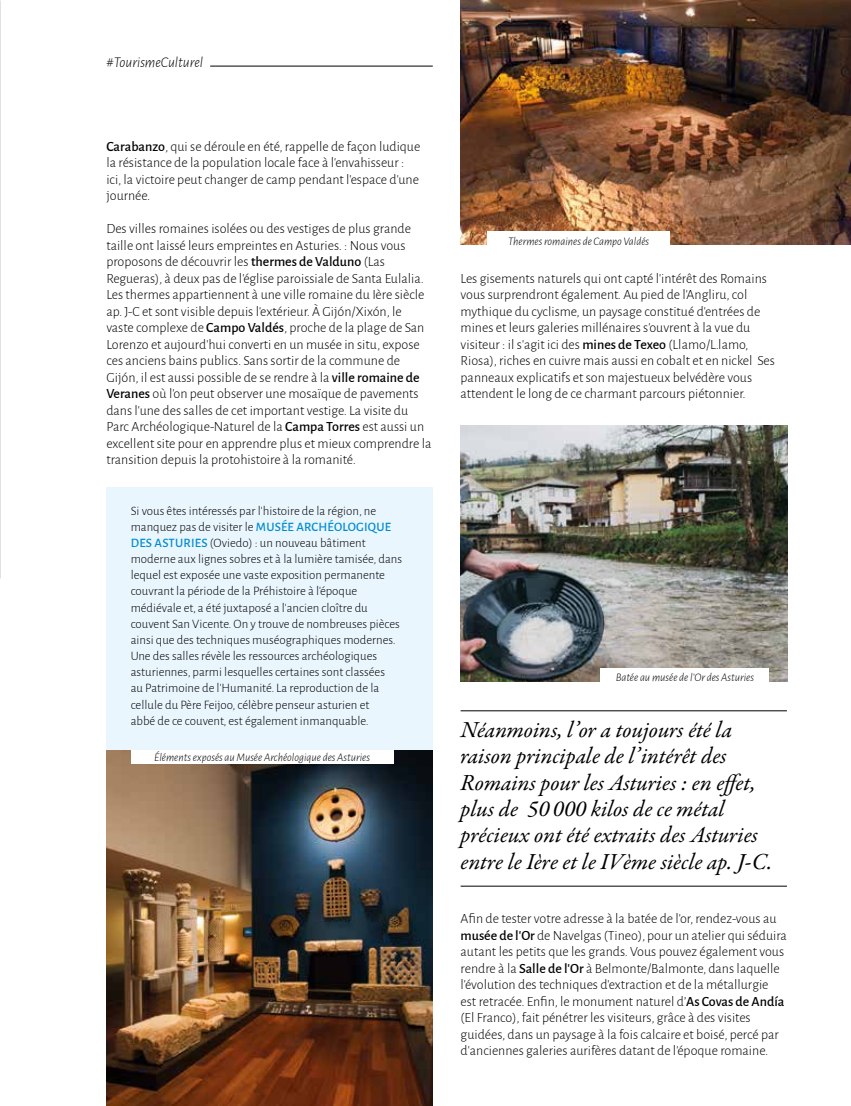
<style>
.page{position:relative;width:851px;height:1106px;background:#fff}
.page>*{position:absolute;margin:0;border:0;box-sizing:border-box;transform-origin:0 0}
.t1{font:italic 23.1px/26.4px "Garamond Premr Pro";letter-spacing:-.005em;color:#000}
.t2{font:italic 300 14.85px "Alegreya Sans";color:#000}
.t3{font:300 14.1px/16.5px "Alegreya Sans";color:#000}
.t4{font:300 12.9px/16.2px "Alegreya Sans";color:#000}
.t5{font:italic 300 11.55px "Alegreya Sans";color:#000}
.s1{font-weight:500}
.s2{font-weight:500;color:#008bd2}
</style>
<div class="page">
<img style="left:460px;top:425px;width:327px;height:256px">
<img style="left:0;top:0;width:1px;height:578px">
<hr style="left:210px;top:66px;width:222px;height:1px;background:#000">
<hr style="left:460px;top:710px;width:326px;height:1px;background:#000">
<hr style="left:460px;top:885px;width:326px;height:1px;background:#000">
<div style="left:106px;top:487px;width:326px;height:343px;background:#eaf6fe"></div>
<img style="left:106px;top:750px;width:326px;height:356px">
<div style="left:131px;top:750px;width:262px;height:14px;background:#fff"></div>
<img style="left:460px;top:0;width:390px;height:245px">
<div style="left:487px;top:231px;width:183px;height:15px;background:#fff"></div>
<div style="left:600px;top:668px;width:169px;height:14px;background:#fff"></div>
<p class="t2" style="left:106px;top:52px;width:98px">#TourismeCulturel</p>
<p class="t3" style="left:106px;top:137px;width:315px"><span class="s1">Carabanzo</span>, qui se déroule en été, rappelle de façon ludique la résistance de la population locale face à l’envahisseur : ici, la victoire peut changer de camp pendant l’espace d’une journée.</p>
<p class="t3" style="left:106px;top:220px;width:326px">Des villes romaines isolées ou des vestiges de plus grande taille ont laissé leurs empreintes en Asturies. : Nous vous proposons de découvrir les <span class="s1">thermes de Valduno</span> (Las Regueras), à deux pas de l’église paroissiale de Santa Eulalia.<br>Les thermes appartiennent à une ville romaine du Ière siècle ap. J-C et sont visible depuis l’extérieur. À Gijón/Xixón, le vaste complexe de <span class="s1">Campo Valdés</span>, proche de la plage de San Lorenzo et aujourd’hui converti en un musée in situ, expose ces anciens bains publics. Sans sortir de la commune de Gijón, il est aussi possible de se rendre à la <span class="s1">ville romaine de Veranes</span> où l’on peut observer une mosaïque de pavements dans l’une des salles de cet important vestige. La visite du Parc Archéologique-Naturel de la <span class="s1">Campa Torres</span> est aussi un excellent site pour en apprendre plus et mieux comprendre la transition depuis la protohistoire à la romanité.</p>
<p class="t4" style="left:131px;top:502px;width:273px">Si vous êtes intéressés par l’histoire de la région, ne manquez pas de visiter le <span class="s2">MUSÉE ARCHÉOLOGIQUE DES ASTURIES</span> (Oviedo) : un nouveau bâtiment moderne aux lignes sobres et à la lumière tamisée, dans lequel est exposée une vaste exposition permanente couvrant la période de la Préhistoire à l’époque médiévale et, a été juxtaposé a l’ancien cloître du couvent San Vicente. On y trouve de nombreuses pièces ainsi que des techniques muséographiques modernes.<br>Une des salles révèle les ressources archéologiques asturiennes, parmi lesquelles certaines sont classées<br>au Patrimoine de l’Humanité. La reproduction de la cellule du Père Feijoo, célèbre penseur asturien et<br>abbé de ce couvent, est également inmanquable.</p>
<p class="t5" style="left:154px;top:749px;width:217px">Éléments exposés au Musée Archéologique des Asturies</p>
<p class="t5" style="left:508px;top:234px;width:143px">Thermes romaines de Campo Valdés</p>
<p class="t3" style="left:460px;top:269px;width:316px">Les gisements naturels qui ont capté l’intérêt des Romains vous surprendront également. Au pied de l’Angliru, col mythique du cyclisme, un paysage constitué d’entrées de mines et leurs galeries millénaires s’ouvrent à la vue du visiteur : il s’agit ici des <span class="s1">mines de Texeo</span> (Llamo/L.lamo, Riosa), riches en cuivre mais aussi en cobalt et en nickel Ses panneaux explicatifs et son majestueux belvédère vous attendent le long de ce charmant parcours piétonnier.</p>
<p class="t5" style="left:615px;top:670px;width:140px">Batée au musée de l’Or des Asturies</p>
<h1 class="t1" style="left:460px;top:717px;width:313px">Néanmoins, l’or a toujours été la raison principale de l’intérêt des Romains pour les Asturies : en effet, plus de 50 000 kilos de ce métal précieux ont été extraits des Asturies entre le Ière et le IVème siècle ap. J-C.</h1>
<p class="t3" style="left:460px;top:909px;width:328px">Afin de tester votre adresse à la batée de l’or, rendez-vous au <span class="s1">musée de l’Or</span> de Navelgas (Tineo), pour un atelier qui séduira autant les petits que les grands. Vous pouvez également vous rendre à la <span class="s1">Salle de l’Or</span> à Belmonte/Balmonte, dans laquelle l’évolution des techniques d’extraction et de la métallurgie est retracée. Enfin, le monument naturel d’<span class="s1">As Covas de Andía </span>(El Franco), fait pénétrer les visiteurs, grâce à des visites guidées, dans un paysage à la fois calcaire et boisé, percé par d’anciennes galeries aurifères datant de l’époque romaine.</p>
</div>
